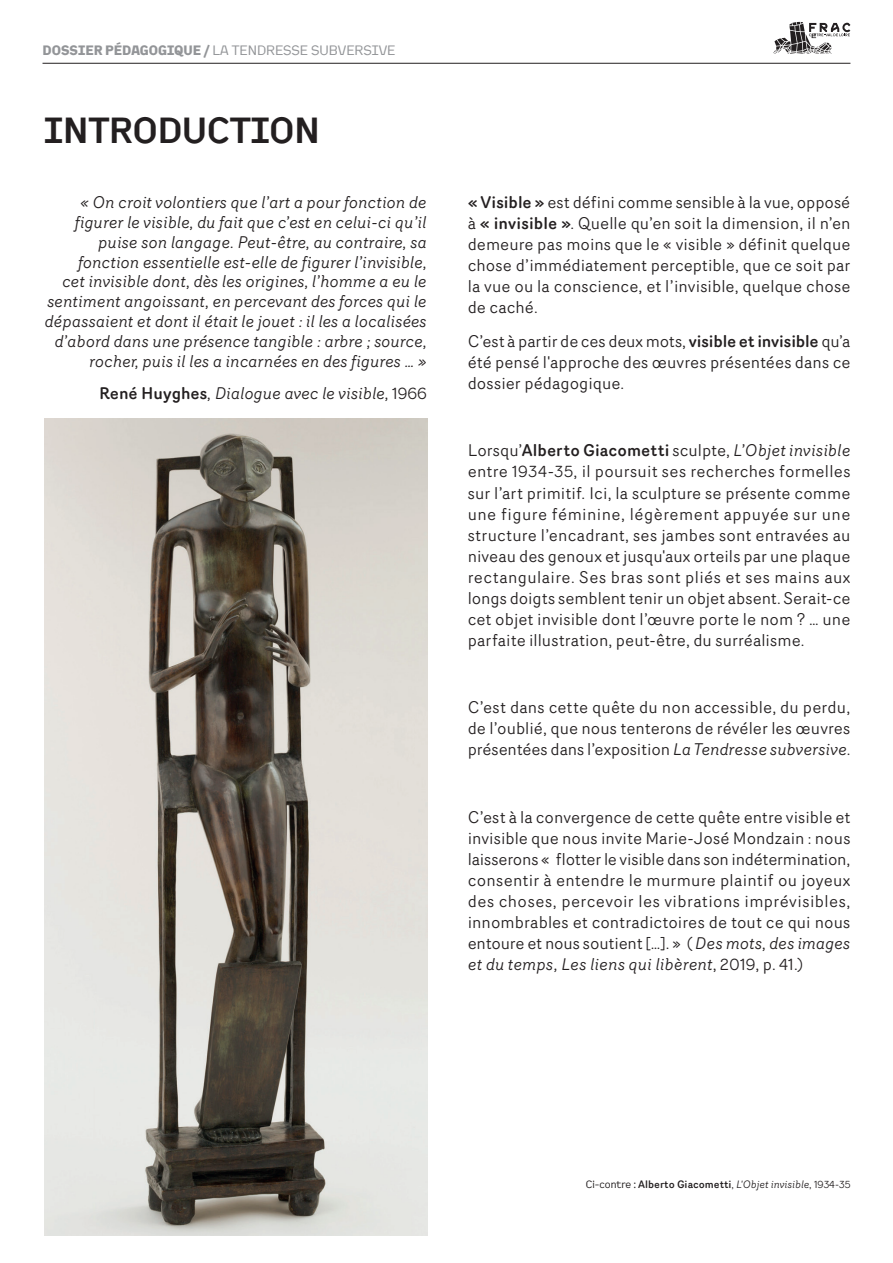
<style>
.page{position:relative;width:893px;height:1263px;background:#fff}
.page>*{position:absolute;margin:0;border:0;box-sizing:border-box;transform-origin:0 0}
.t1{font:500 36px "Kade";color:#231f20}
.t2{font:16.5px/21px "Router";letter-spacing:.005em;color:#231f20;text-align:justify}
.t3{font:italic 16.5px/19.8px "Router";letter-spacing:-.005em;color:#231f20;text-align:right}
.t4{font:13.5px "Kade";color:#939598}
.t5{font:500 10.5px "Router";color:#231f20}
.s1{font-weight:700}
.s2{font-weight:500;font-style:normal}
.s3{font-style:normal}
.s4{font-weight:500}
.s5{font-style:italic}
.s6{font-family:"Kade";font-weight:400}
.s7{font-weight:400}
.s8{font-weight:400;font-style:italic}
</style>
<div class="page">
<hr style="left:43px;top:63px;width:807px;height:1px;background:#231f20">
<svg style="left:773px;top:22px;width:77px;height:32px"></svg>
<img style="left:45px;top:418px;width:382px;height:817px">
<p class="t4" style="left:43px;top:41px;width:354px"><span class="s1">DOSSIER PÉDAGOGIQUE /</span> LA TENDRESSE SUBVERSIVE</p>
<h1 class="t1" style="left:44px;top:107px;width:277px">INTRODUCTION</h1>
<p class="t3" style="left:45px;top:192px;width:384px">« On croit volontiers que l’art a pour fonction de figurer le visible, du fait que c’est en celui-ci qu’il puise son langage. Peut-être, au contraire, sa fonction essentielle est-elle de figurer l’invisible,<br>cet invisible dont, dès les origines, l’homme a eu le sentiment angoissant, en percevant des forces qui le dépassaient et dont il était le jouet : il les a localisées d’abord dans une présence tangible : arbre ; source, rocher, puis il les a incarnées en des figures … »</p>
<p class="t3" style="left:99px;top:383px;width:329px"><span class="s2">René Huyghes</span>, Dialogue avec le visible, <span class="s3">1966</span></p>
<p class="t2" style="left:468px;top:191px;width:384px"><span class="s4">« Visible »</span> est défini comme sensible à la vue, opposé à <span class="s4">« invisible »</span>. Quelle qu’en soit la dimension, il n’en demeure pas moins que le « visible » définit quelque chose d’immédiatement perceptible, que ce soit par la vue ou la conscience, et l’invisible, quelque chose de caché.</p>
<p class="t2" style="left:468px;top:330px;width:384px">C’est à partir de ces deux mots, <span class="s4">visible et invisible</span> qu’a été pensé l'approche des œuvres présentées dans ce dossier pédagogique.</p>
<p class="t2" style="left:468px;top:440px;width:384px">Lorsqu’<span class="s4">Alberto Giacometti</span> sculpte, <span class="s5">L’Objet invisible </span>entre 1934-35, il poursuit ses recherches formelles sur l’art primitif. Ici, la sculpture se présente comme une figure féminine, légèrement appuyée sur une structure l’encadrant, ses jambes sont entravées au niveau des genoux et jusqu'aux orteils par une plaque rectangulaire. Ses bras sont pliés et ses mains aux longs doigts semblent tenir un objet absent. Serait-ce cet objet invisible dont l’œuvre porte le nom ? … une parfaite illustration, peut-être, du surréalisme.</p>
<p class="t2" style="left:468px;top:696px;width:384px">C’est dans cette quête du non accessible, du perdu, de l’oublié, que nous tenterons de révéler les œuvres présentées dans l’exposition <span class="s5">La Tendresse subversive</span>.</p>
<p class="t2" style="left:468px;top:806px;width:384px">C’est à la convergence de cette quête entre visible et invisible que nous invite Marie-José Mondzain : nous laisserons « flotter le visible dans son indétermination, consentir à entendre le murmure plaintif ou joyeux des choses, percevoir les vibrations imprévisibles, innombrables et contradictoires de tout ce qui nous entoure et nous soutient […]. » ( <span class="s5">Des mots, des images et du temps, Les liens qui libèrent</span>, 2019, p. 41.)</p>
<p class="t5" style="left:586px;top:1176px;width:266px"><span class="s6">Ci-contre :</span> Alberto Giacometti<span class="s7">,</span> <span class="s8">L'Objet invisible</span><span class="s7">, 1934-35</span></p>
</div>
